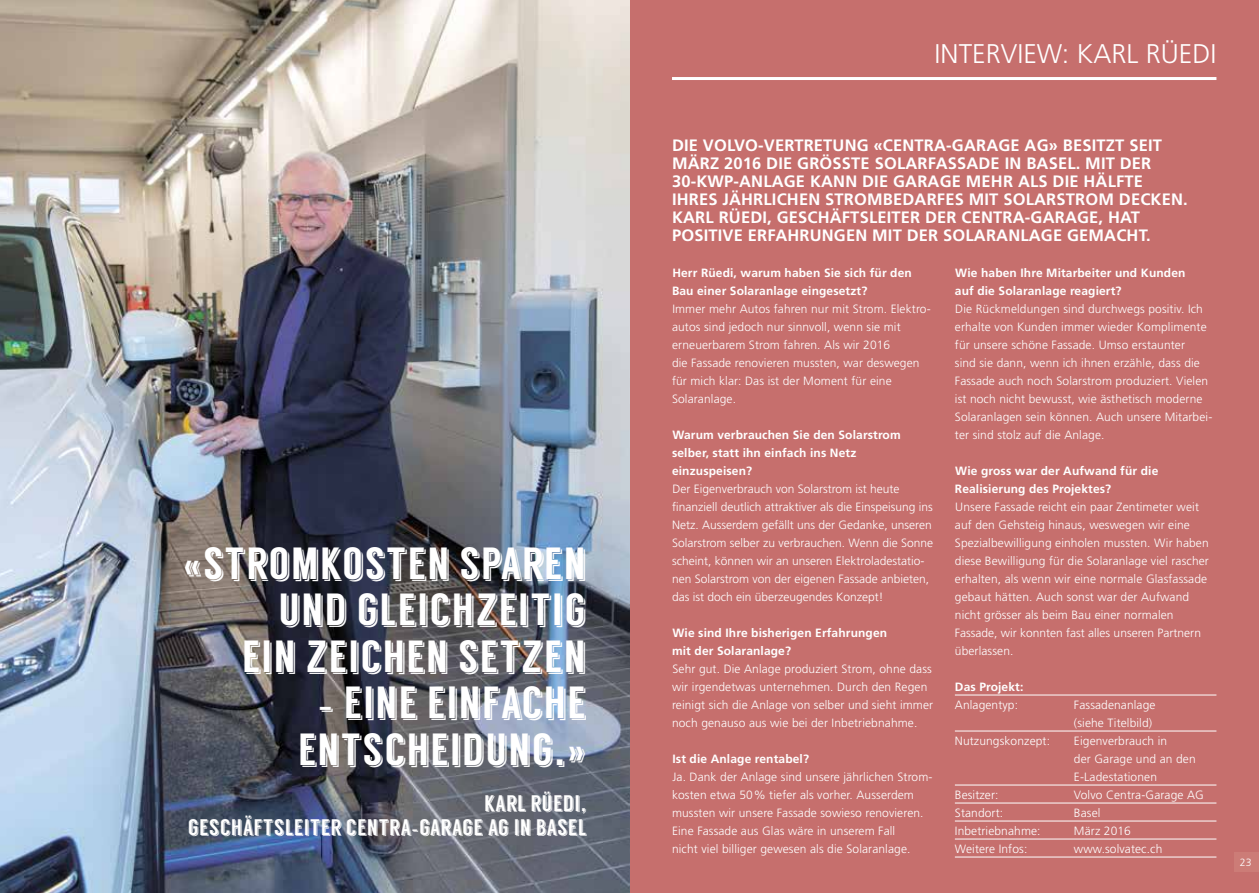
<style>
.page{position:relative;width:1259px;height:893px;background:#fff}
.page>*{position:absolute;margin:0;border:0;box-sizing:border-box;transform-origin:0 0}
.t1{font:45px/46.5px "Langdon";letter-spacing:.01em;color:#fff;text-align:right}
.t2{font:300 27px "Frutiger LT Std";color:#fff}
.t3{font:22.5px/23.2px "Langdon";letter-spacing:.01em;color:#fff;text-align:right}
.t4{font:700 16.5px "Frutiger LT Std";letter-spacing:.01em;color:#fff}
.t5{font:300 12px/18px "Frutiger LT Std";letter-spacing:.01em;color:#fff}
.t6{font:700 12px/18px "Frutiger LT Std";letter-spacing:.01em;color:#fff}
.t7{font:300 10.5px "Frutiger LT Std";color:#fff}
</style>
<div class="page">
<div style="left:629px;top:0;width:630px;height:893px;background:#c66f6d"></div>
<img style="left:0;top:0;width:629px;height:893px">
<hr style="left:672px;top:77px;width:544px;height:3px;background:#fff">
<div style="left:1234px;top:852px;width:25px;height:20px;background:#cc7c77"></div>
<hr style="left:955px;top:695px;width:261px;height:1px;background:#fff">
<hr style="left:955px;top:731px;width:261px;height:1px;background:#fff">
<hr style="left:955px;top:785px;width:261px;height:1px;background:#fff">
<hr style="left:955px;top:803px;width:261px;height:1px;background:#fff">
<hr style="left:955px;top:821px;width:261px;height:1px;background:#fff">
<hr style="left:955px;top:839px;width:261px;height:1px;background:#fff">
<hr style="left:955px;top:857px;width:261px;height:1px;background:#fff">
<h1 class="t1" style="left:183px;top:540px;width:405px">«STROMKOSTEN SPAREN<br>UND GLEICHZEITIG<br>EIN ZEICHEN SETZEN</h1>
<h1 class="t1" style="left:298px;top:680px;width:290px;text-align:center">– EINE EINFACHE<br>ENTSCHEIDUNG.»</h1>
<h3 class="t3" style="left:188px;top:792px;width:400px">KARL RÜEDI,<br>GESCHÄFTSLEITER CENTRA-GARAGE AG IN BASEL</h3>
<h2 class="t2" style="left:934px;top:38px;width:269px">Interview: Karl Rü edi</h2>
<h3 class="t4" style="left:672px;top:135px;width:97px">Die Volvo-Vertret</h3>
<h3 class="t4" style="left:832px;top:135px;width:72px">ung «Centra-</h3>
<h3 class="t4" style="left:952px;top:135px;width:24px">Garage</h3>
<h3 class="t4" style="left:1024px;top:135px;width:48px">AG» besit</h3>
<h3 class="t4" style="left:1106px;top:135px;width:33px">zt seit</h3>
<h3 class="t4" style="left:672px;top:153px;width:14px">Mär</h3>
<h3 class="t4" style="left:710px;top:153px;width:66px">z 2016 die</h3>
<h3 class="t4" style="left:797px;top:153px;width:46px">grösste</h3>
<h3 class="t4" style="left:874px;top:153px;width:34px">Solarfassade</h3>
<h3 class="t4" style="left:1004px;top:153px;width:43px">in Basel</h3>
<h3 class="t4" style="left:1075px;top:153px;width:20px">. Mit</h3>
<h3 class="t4" style="left:1120px;top:153px;width:11px">der</h3>
<h3 class="t4" style="left:672px;top:171px;width:91px">30-kWp-Anlage</h3>
<h3 class="t4" style="left:810px;top:171px;width:24px">kann</h3>
<h3 class="t4" style="left:862px;top:171px;width:9px">die</h3>
<h3 class="t4" style="left:893px;top:171px;width:24px">Garage</h3>
<h3 class="t4" style="left:966px;top:171px;width:27px">mehr</h3>
<h3 class="t4" style="left:1018px;top:171px;width:11px">als</h3>
<h3 class="t4" style="left:1052px;top:171px;width:9px">die</h3>
<h3 class="t4" style="left:1083px;top:171px;width:23px">Hälfte</h3>
<h3 class="t4" style="left:672px;top:189px;width:10px">ihres</h3>
<h3 class="t4" style="left:722px;top:189px;width:18px">jährlichen</h3>
<h3 class="t4" style="left:825px;top:189px;width:69px">Strombedarfes</h3>
<h3 class="t4" style="left:968px;top:189px;width:67px">mit Solar-str</h3>
<h3 class="t4" style="left:1085px;top:189px;width:45px">om dec</h3>
<h3 class="t4" style="left:1150px;top:189px;width:39px">ken.</h3>
<h3 class="t4" style="left:672px;top:207px;width:12px">Karl</h3>
<h3 class="t4" style="left:718px;top:207px;width:81px">Rüedi, Geschäftsleiter</h3>
<h3 class="t4" style="left:925px;top:207px;width:11px">der</h3>
<h3 class="t4" style="left:961px;top:207px;width:21px">Centra-</h3>
<h3 class="t4" style="left:1030px;top:207px;width:24px">Garage</h3>
<h3 class="t4" style="left:1098px;top:207px;width:21px">, hat</h3>
<h3 class="t4" style="left:672px;top:225px;width:30px">positi</h3>
<h3 class="t4" style="left:722px;top:225px;width:46px">ve Erfahr</h3>
<h3 class="t4" style="left:809px;top:225px;width:24px">ungen</h3>
<h3 class="t4" style="left:872px;top:225px;width:46px">mit der</h3>
<h3 class="t4" style="left:943px;top:225px;width:34px">Solaranlage</h3>
<h3 class="t4" style="left:1067px;top:225px;width:49px">gemacht</h3>
<h3 class="t4" style="left:1146px;top:225px;width:6px">.</h3>
<p class="t6" style="left:672px;top:263px;width:241px">Herr Rüedi, warum haben Sie sich für den<br>Bau einer Solaranlage eingesetzt?</p>
<p class="t5" style="left:672px;top:300px;width:259px">Immer mehr Autos fahren nur mit Strom. Elektro&shy;autos sind jedoch nur sinnvoll, wenn sie mit erneuerbarem Strom fahren. Als wir 2016<br>die Fassade renovieren mussten, war deswegen für mich klar: Das ist der Moment für eine Solaranlage.</p>
<p class="t6" style="left:672px;top:425px;width:230px">Warum verbrauchen Sie den Solarstrom selber, statt ihn einfach ins Netz einzuspeisen?</p>
<p class="t5" style="left:672px;top:480px;width:262px">Der Eigenverbrauch von Solarstrom ist heute finanziell deutlich attraktiver als die Einspeisung ins Netz. Ausserdem gefällt uns der Gedanke, unseren Solarstrom selber zu verbrauchen. Wenn die Sonne scheint, können wir an unseren Elektroladestatio&shy;nen Solarstrom von der eigenen Fassade anbieten, das ist doch ein überzeugendes Konzept!</p>
<p class="t6" style="left:672px;top:623px;width:217px">Wie sind Ihre bisherigen Erfahrungen mit der Solaranlage?</p>
<p class="t5" style="left:672px;top:660px;width:263px">Sehr gut. Die Anlage produziert Strom, ohne dass wir irgendetwas unternehmen. Durch den Regen reinigt sich die Anlage von selber und sieht immer noch genauso aus wie bei der Inbetriebnahme.</p>
<p class="t6" style="left:672px;top:749px;width:138px">Ist die Anlage rentabel?</p>
<p class="t5" style="left:672px;top:768px;width:262px">Ja. Dank der Anlage sind unsere jährlichen Strom&shy;kosten etwa 50% tiefer als vorher. Ausserdem mussten wir unsere Fassade sowieso renovieren.<br>Eine Fassade aus Glas wäre in unserem Fall<br>nicht viel billiger gewesen als die Solaranlage.</p>
<p class="t6" style="left:955px;top:263px;width:232px">Wie haben Ihre M itarbeiter und Kunden auf die Solaranlage reagiert?</p>
<p class="t5" style="left:955px;top:300px;width:259px">Die Rückmeldungen sind durchwegs positiv. Ich erhalte von Kunden immer wieder Komplimente für unsere schöne Fassade. Umso erstaunter<br>sind sie dann, wenn ich ihnen erzähle, dass die Fassade auch noch Solarstrom produziert. Vielen ist noch nicht bewusst, wie ästhetisch moderne Solaranlagen sein können. Auch unsere Mitarbei&shy;ter sind stolz auf die Anlage.</p>
<p class="t6" style="left:955px;top:461px;width:205px">Wie gross war der Aufwand für die<br>Realisierung des Projektes?</p>
<p class="t5" style="left:955px;top:498px;width:255px">Unsere Fassade reicht ein paar Zentimeter weit auf den Gehsteig hinaus, weswegen wir eine Spezialbewilligung einholen mussten. Wir haben diese Bewilligung für die Solaranlage viel rascher erhalten, als wenn wir eine normale Glasfassade gebaut hätten. Auch sonst war der Aufwand nicht grösser als beim Bau einer normalen Fassade, wir konnten fast alles unseren Partnern überlassen.</p>
<p class="t6" style="left:955px;top:677px;width:70px">Das Projekt:</p>
<p class="t5" style="left:955px;top:696px;width:65px">Anlagentyp:</p>
<p class="t5" style="left:1074px;top:696px;width:83px">Fassadenanlage</p>
<p class="t5" style="left:1074px;top:714px;width:80px">(siehe Titelbild)</p>
<p class="t5" style="left:955px;top:732px;width:214px">Nutzungskonzept: Eigenverbrauch in</p>
<p class="t5" style="left:1074px;top:750px;width:123px">der Garage und an den</p>
<p class="t5" style="left:1074px;top:768px;width:85px">E-Ladestationen</p>
<p class="t5" style="left:955px;top:786px;width:45px">Besitzer:</p>
<p class="t5" style="left:1074px;top:786px;width:131px">Volvo Centra-Garage AG</p>
<p class="t5" style="left:955px;top:804px;width:50px">Standort:</p>
<p class="t5" style="left:1074px;top:804px;width:28px">Basel</p>
<p class="t5" style="left:955px;top:822px;width:87px">Inbetriebnahme:</p>
<p class="t5" style="left:1074px;top:822px;width:58px">März 2016</p>
<p class="t5" style="left:955px;top:840px;width:74px">Weitere Infos:</p>
<p class="t5" style="left:1074px;top:840px;width:90px">www.solvatec.ch</p>
<p class="t7" style="left:1239px;top:856px;width:13px">23</p>
</div>
